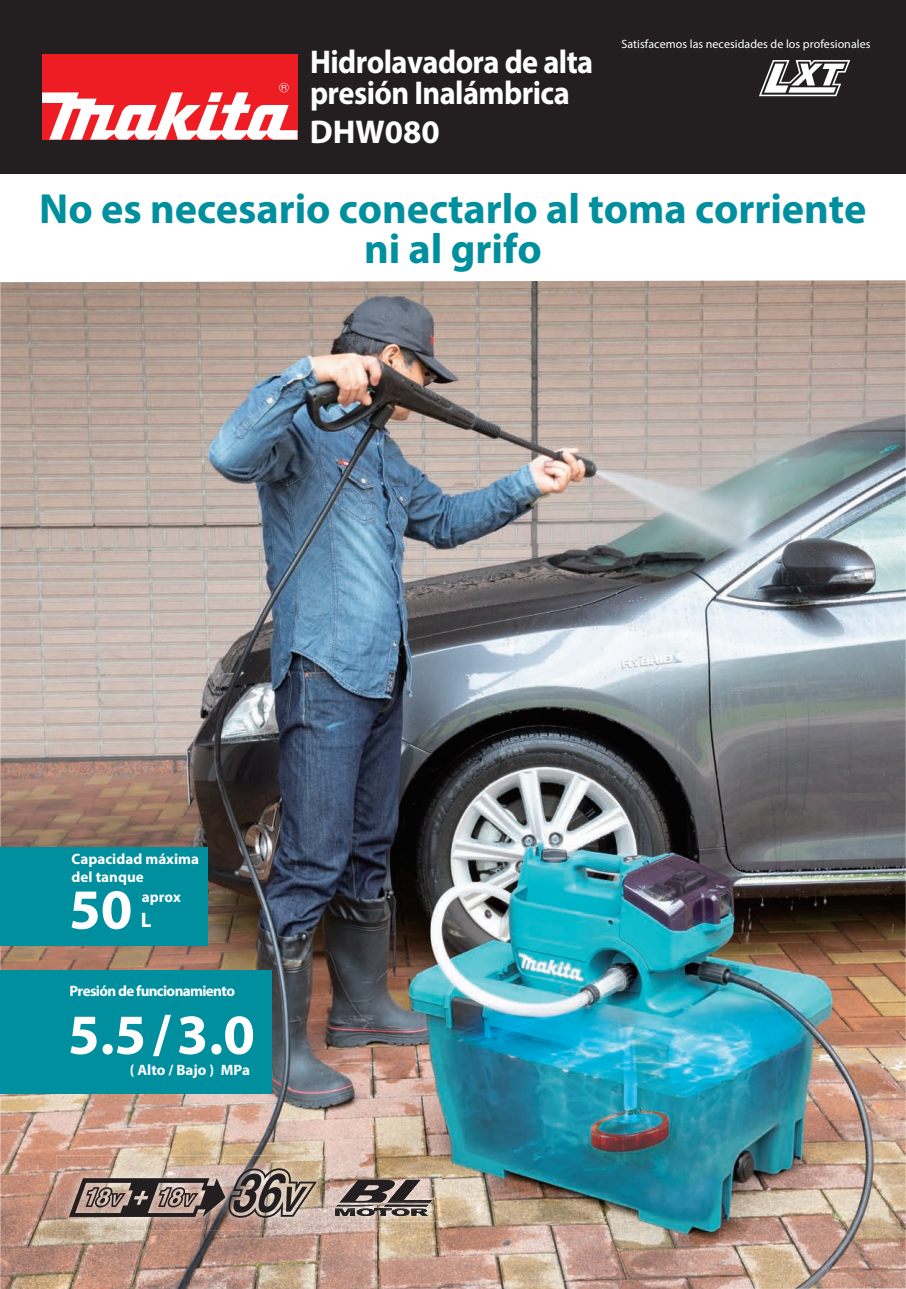
<style>
.page{position:relative;width:906px;height:1289px;background:#fff}
.page>*{position:absolute;margin:0;border:0;box-sizing:border-box;transform-origin:0 0}
.t1{font:700 57px "Myriad Pro";color:#fff}
.t2{font:700 42.3px/39.8px "Myriad Pro";color:#008f9e;text-align:center}
.t3{font:700 33px/31.5px "Myriad Pro";letter-spacing:-.02em;color:#fff;scale:.92 1}
.t4{font:700 33px "Myriad Pro";letter-spacing:-.02em;color:#fff}
.t5{font:700 21px "Myriad Pro";color:#fff}
.t6{font:700 15px/18px "Myriad Pro";color:#fff}
.t7{font:700 15px "Myriad Pro";letter-spacing:-.04em;color:#fff}
.t8{font:12px "Myriad Pro";letter-spacing:.005em;color:#fff}
</style>
<div class="page">
<div style="left:0;top:0;width:906px;height:174px;background:#231f20"></div>
<svg style="left:759px;top:60px;width:91px;height:36px"></svg>
<img style="left:0;top:280px;width:905px;height:1008px">
<div style="left:42px;top:54px;width:255px;height:86px;background:#ee1d23"></div>
<svg style="left:42px;top:83px;width:255px;height:57px"></svg>
<img style="left:436px;top:1174px;width:6px;height:47px">
<img style="left:436px;top:1174px;width:3px;height:35px">
<img style="left:56px;top:1155px;width:274px;height:75px">
<svg style="left:329px;top:1174px;width:107px;height:47px"></svg>
<svg style="left:69px;top:1168px;width:248px;height:49px"></svg>
<div style="left:0;top:847px;width:208px;height:98px;background:#008f9e"></div>
<div style="left:1px;top:970px;width:271px;height:123px;background:#008f9e"></div>
<p class="t3" style="left:310px;top:45px;width:309px">Hidrolavadora de alta presión Inalámbrica</p>
<p class="t4" style="left:310px;top:110px;width:132px">DHW080</p>
<p class="t8" style="left:621px;top:36px;width:250px">Satisfacemos las necesidades de los profesionales</p>
<p class="t2" style="left:39px;top:187px;width:828px">No es necesario conectarlo al toma corriente ni al grifo</p>
<p class="t6" style="left:72px;top:849px;width:129px">Capacidad máxima del tanque</p>
<p class="t1" style="left:69px;top:872px;width:65px">50</p>
<p class="t6" style="left:142px;top:887px;width:41px">aprox</p>
<p class="t5" style="left:141px;top:906px;width:12px">L</p>
<p class="t7" style="left:70px;top:981px;width:167px">Presión de funcionamiento</p>
<p class="t1" style="left:68px;top:997px;width:188px">5.5 / 3.0</p>
<p class="t6" style="left:130px;top:1060px;width:122px">( Alto / Bajo ) MPa</p>
</div>
